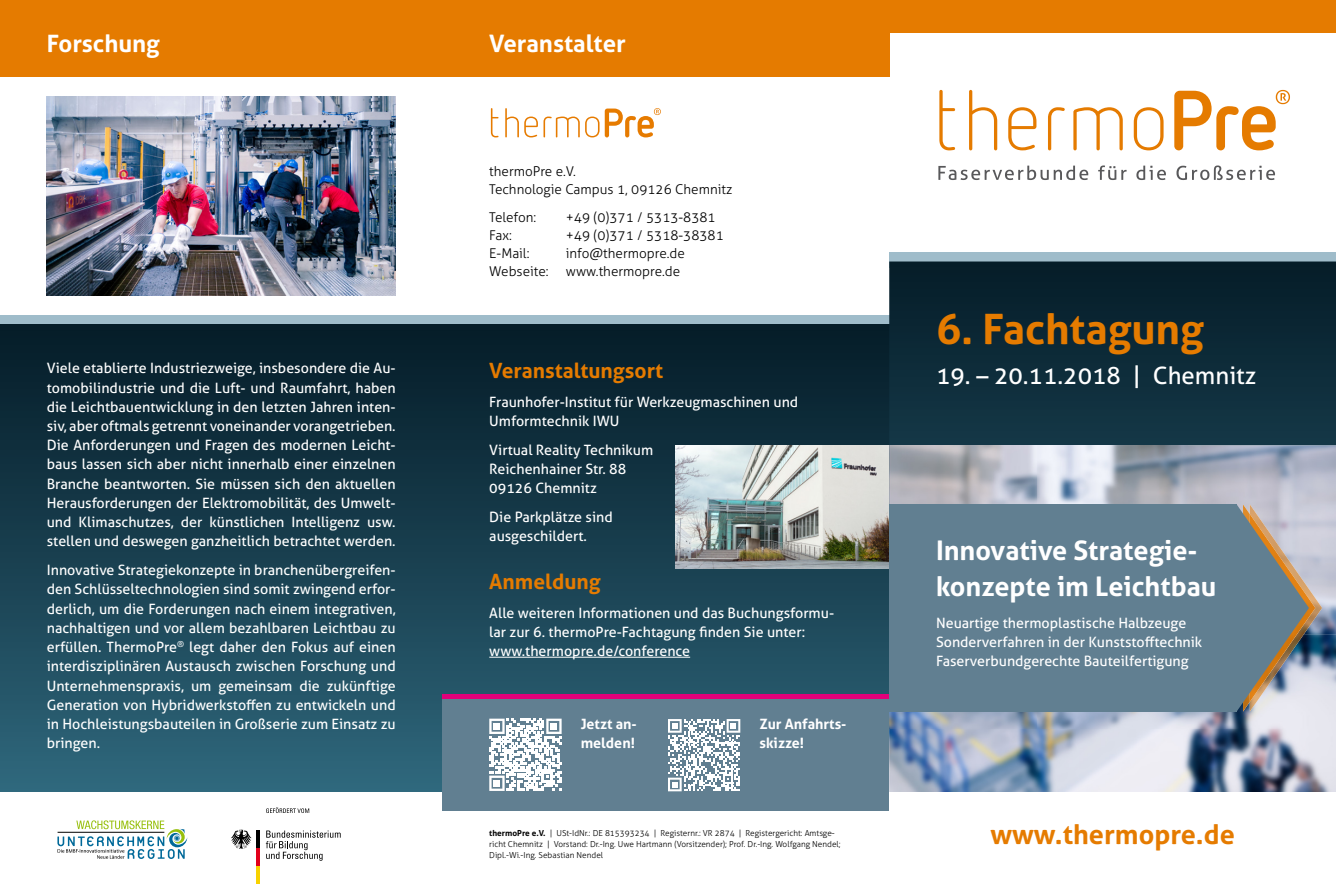
<style>
.page{position:relative;width:1336px;height:893px;background:#fff}
.page>*{position:absolute;margin:0;border:0;box-sizing:border-box;transform-origin:0 0}
.t1{font:700 42px "Aller";color:#e57b00}
.t2{font:700 27px/36.5px "Aller";color:#fff}
.t3{font:700 27px "Aller";color:#e57b00}
.t4{font:24px "Aller";color:#fff}
.t5{font:700 24px "Aller";color:#fff}
.t6{font:700 21px "Aller";color:#e57b00}
.t7{font:14.25px/19.2px "Aller";color:#fff}
.t8{font:700 14.25px/19.2px "Aller";color:#fff}
.t9{font:300 13.5px/18.1px "Aller";color:#000}
.t10{font:300 8.25px/11.1px "Aller";color:#000}
.s1{font-weight:700}
</style>
<div class="page">
<div style="left:0;top:315px;width:889px;height:16px;background:#9fbcca"></div>
<div style="left:0;top:324px;width:889px;height:468px;background:linear-gradient(to bottom,#041b26,#2f677b)"></div>
<div style="left:0;top:0;width:889px;height:77px;background:#e57b00"></div>
<div style="left:889px;top:252px;width:446px;height:16px;background:#9fbcca"></div>
<svg style="left:889px;top:261px;width:446px;height:184px;background:#0d2a37"></svg>
<div style="left:889px;top:0;width:446px;height:32px;background:#e57b00"></div>
<div style="left:442px;top:694px;width:447px;height:109px;background:#e2007a"></div>
<div style="left:442px;top:699px;width:447px;height:110px;background:#617f91"></div>
<svg style="left:489px;top:719px;width:72px;height:72px"></svg>
<div style="left:493px;top:723px;width:7px;height:7px;background:#fff"></div>
<div style="left:550px;top:723px;width:7px;height:7px;background:#fff"></div>
<div style="left:493px;top:780px;width:7px;height:6px;background:#fff"></div>
<svg style="left:668px;top:719px;width:72px;height:72px"></svg>
<svg style="left:938px;top:166px;width:150px;height:14px"></svg>
<svg style="left:1098px;top:165px;width:28px;height:15px"></svg>
<svg style="left:1136px;top:166px;width:29px;height:14px"></svg>
<svg style="left:1176px;top:165px;width:98px;height:15px"></svg>
<svg style="left:939px;top:90px;width:15px;height:60px"></svg>
<svg style="left:969px;top:90px;width:320px;height:60px"></svg>
<svg style="left:491px;top:108px;width:7px;height:29px"></svg>
<svg style="left:505px;top:108px;width:155px;height:29px"></svg>
<img style="left:47px;top:97px;width:348px;height:198px">
<hr style="left:489px;top:657px;width:201px;height:1px;background:#fff">
<img style="left:675px;top:445px;width:214px;height:124px">
<svg style="left:57px;top:820px;width:130px;height:39px"></svg>
<svg style="left:266px;top:830px;width:74px;height:31px"></svg>
<hr style="left:257px;top:866px;width:3px;height:18px;background:#f8d200">
<hr style="left:257px;top:848px;width:3px;height:18px;background:#e2001a">
<hr style="left:257px;top:831px;width:3px;height:17px;background:#000">
<svg style="left:231px;top:830px;width:20px;height:19px"></svg>
<svg style="left:266px;top:807px;width:43px;height:6px"></svg>
<img style="left:889px;top:445px;width:446px;height:347px">
<img style="left:1308px;top:504px;width:13px;height:208px">
<img style="left:1308px;top:514px;width:6px;height:188px">
<div style="left:889px;top:504px;width:347px;height:208px;background:#617f91"></div>
<svg style="left:1236px;top:504px;width:72px;height:208px;background:#8e9597"></svg>
<h3 class="t5" style="left:47px;top:28px;width:115px">Forschung</h3>
<h3 class="t5" style="left:489px;top:28px;width:138px">Veranstalter</h3>
<p class="t7" style="left:47px;top:359px;width:350px;text-align:justify">Viele etablierte Industriezweige, insbesondere die Au&shy;tomobilindustrie und die Luft- und Raumfahrt, haben die Leichtbauentwicklung in den letzten Jahren inten&shy;siv, aber oftmals getrennt voneinander vorangetrieben.<br>Die Anforderungen und Fragen des modernen Leicht&shy;baus lassen sich aber nicht innerhalb einer einzelnen Branche beantworten. Sie müssen sich den aktuellen Herausforderungen der Elektromobilität, des Umwelt&shy;und Klimaschutzes, der künstlichen Intelligenz usw. stellen und deswegen ganzheitlich betrachtet werden.</p>
<p class="t7" style="left:47px;top:560px;width:350px;text-align:justify">Innovative Strategiekonzepte in branchenübergreifen&shy;den Schlüsseltechnologien sind somit zwingend erfor&shy;derlich, um die Forderungen nach einem integrativen, nachhaltigen und vor allem bezahlbaren Leichtbau zu erfüllen. ThermoPre<sup>®</sup> legt daher den Fokus auf einen interdisziplinären Austausch zwischen Forschung und Unternehmenspraxis, um gemeinsam die zukünftige Generation von Hybridwerkstoffen zu entwickeln und in Hochleistungsbauteilen in Großserie zum Einsatz zu bringen.</p>
<p class="t9" style="left:489px;top:162px;width:244px">thermoPre e.V.<br>Technologie Campus 1, 09126 Chemnitz</p>
<p class="t9" style="left:489px;top:208px;width:48px">Telefon:</p>
<p class="t9" style="left:566px;top:208px;width:151px">+49 (0)371 / 5313-8381</p>
<p class="t9" style="left:489px;top:226px;width:24px">Fax:</p>
<p class="t9" style="left:566px;top:226px;width:159px">+49 (0)371 / 5318-38381</p>
<p class="t9" style="left:489px;top:244px;width:42px">E-Mail:</p>
<p class="t9" style="left:566px;top:244px;width:120px">info@thermopre.de</p>
<p class="t9" style="left:489px;top:262px;width:61px">Webseite:</p>
<p class="t9" style="left:566px;top:262px;width:116px">www.thermopre.de</p>
<h3 class="t6" style="left:489px;top:358px;width:175px">Veranstaltungsort</h3>
<p class="t7" style="left:489px;top:392px;width:310px">Fraunhofer-Institut für Werkzeugmaschinen und<br>Umformtechnik IWU</p>
<p class="t7" style="left:489px;top:440px;width:165px">Virtual Reality Technikum<br>Reichenhainer Str. 88<br>09126 Chemnitz</p>
<p class="t7" style="left:489px;top:507px;width:125px">Die Parkplätze sind ausgeschildert.</p>
<h3 class="t6" style="left:489px;top:568px;width:113px">Anmeldung</h3>
<p class="t7" style="left:489px;top:603px;width:346px">Alle weiteren Informationen und das Buchungsformu&shy;lar zur 6. thermoPre-Fachtagung finden Sie unter: www.thermopre.de/conference</p>
<p class="t8" style="left:580px;top:714px;width:58px">Jetzt an&shy;melden!</p>
<p class="t8" style="left:759px;top:714px;width:89px">Zur Anfahrts&shy;skizze!</p>
<p class="t10" style="left:489px;top:828px;width:353px"><span class="s1">thermoPre e.V.</span> | USt-IdNr.: DE 815393234 | Registernr.: VR 2874 | Registergericht: Amtsge&shy;richt Chemnitz | Vorstand: Dr.-Ing. Uwe Hartmann (Vorsitzender); Prof. Dr.-Ing. Wolfgang Nendel;<br>Dipl.-Wi.-Ing. Sebastian Nendel</p>
<h1 class="t1" style="left:935px;top:304px;width:269px">6. Fachtagung</h1>
<h3 class="t4" style="left:935px;top:361px;width:322px">19. – 20.11.2018 | Chemnitz</h3>
<h2 class="t2" style="left:935px;top:532px;width:282px">Innovative Strategie&shy;konzepte im Leichtbau</h2>
<p class="t7" style="left:935px;top:613px;width:268px">Neuartige thermoplastische Halbzeuge<br>Sonderverfahren in der Kunststofftechnik<br>Faserverbundgerechte Bauteilfertigung</p>
<h2 class="t3" style="left:990px;top:817px;width:246px">www.thermopre.de</h2>
</div>
